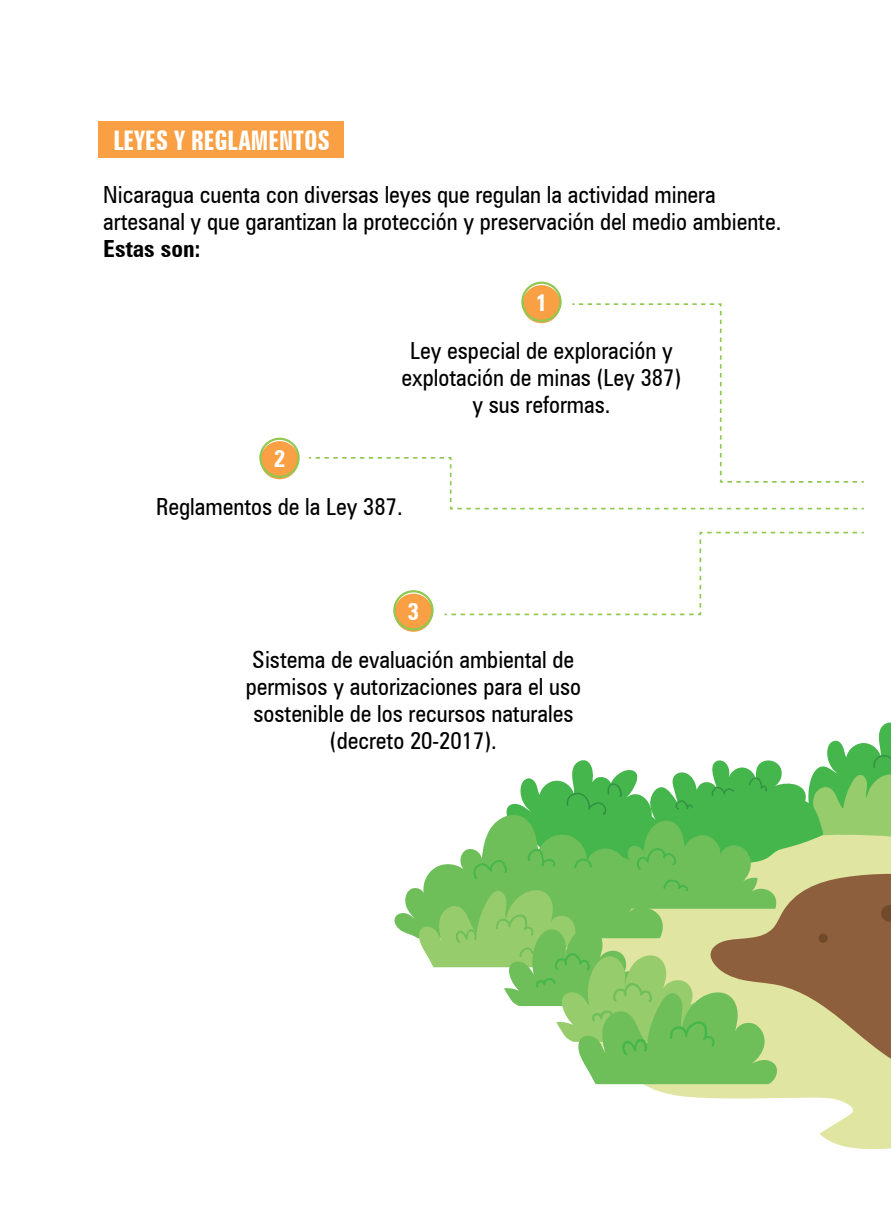
<style>
.page{position:relative;width:891px;height:1215px;background:#fff}
.page>*{position:absolute;margin:0;border:0;box-sizing:border-box;transform-origin:0 0}
.t1{font:700 extra-condensed 27px "Zurich BT";color:#fff}
.t2{font:condensed 23.62px/27px "Zurich BT";color:#000;text-align:center}
.t3{font:700 condensed 23.62px "Zurich BT";color:#000}
.t4{font:700 condensed 23.62px "Zurich BT";color:#fff}
</style>
<div class="page">
<div style="left:98px;top:122px;width:245px;height:36px;background:#f9a044"></div>
<svg style="left:674px;top:1095px;width:217px;height:54px"></svg>
<svg style="left:394px;top:722px;width:497px;height:373px"></svg>
<div style="left:819px;top:934px;width:9px;height:9px;background:#704a2b;border-radius:50%"></div>
<div style="left:522px;top:285px;width:39px;height:38px;background:#f9a044;border-radius:50%"></div>
<div style="left:521px;top:282px;width:41px;height:40px;border:2px solid #90c852;border-radius:50%"></div>
<div style="left:394px;top:594px;width:39px;height:38px;background:#f9a044;border-radius:50%"></div>
<div style="left:393px;top:590px;width:41px;height:41px;border:2px solid #90c852;border-radius:50%"></div>
<div style="left:260px;top:441px;width:39px;height:38px;background:#f9a044;border-radius:50%"></div>
<div style="left:259px;top:438px;width:41px;height:40px;border:2px solid #90c852;border-radius:50%"></div>
<svg style="left:309px;top:302px;width:555px;height:208px"></svg>
<svg style="left:445px;top:531px;width:419px;height:85px"></svg>
<p class="t1" style="left:114px;top:125px;width:218px">LEYES Y REGLAMENTOS</p>
<p class="t2" style="left:103px;top:181px;width:680px;text-align:left">Nicaragua cuenta con diversas leyes que regulan la actividad minera artesanal y que garantizan la protección y preservación del medio ambiente.</p>
<p class="t3" style="left:103px;top:235px;width:99px">Estas son:</p>
<p class="t4" style="left:536px;top:289px;width:13px">1</p>
<p class="t4" style="left:274px;top:445px;width:13px">2</p>
<p class="t2" style="left:401px;top:337px;width:281px">Ley especial de exploración y explotación de minas (Ley 387) y sus reformas.</p>
<p class="t2" style="left:156px;top:493px;width:248px">Reglamentos de la Ley 387.</p>
<p class="t4" style="left:408px;top:597px;width:13px">3</p>
<p class="t2" style="left:246px;top:646px;width:337px">Sistema de evaluación ambiental de permisos y autorizaciones para el uso sostenible de los recursos naturales (decreto 20-2017).</p>
</div>
